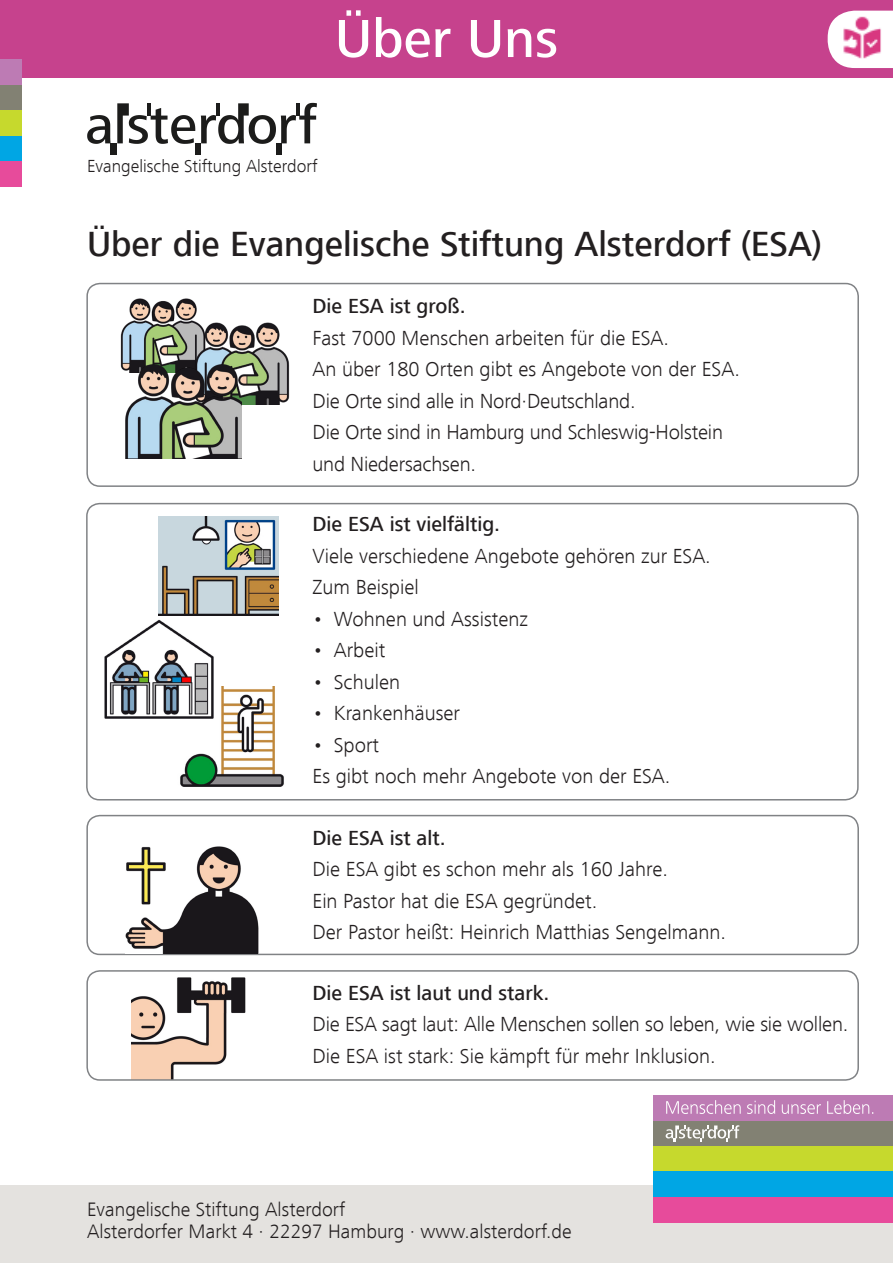
<style>
.page{position:relative;width:893px;height:1263px;background:#fff}
.page>*{position:absolute;margin:0;border:0;box-sizing:border-box;transform-origin:0 0}
.t1{font:500 55.5px "Frutiger Next LT";color:#fff}
.t2{font:500 36px "Frutiger Next LT";color:#231f20}
.t3{font:300 21px "Frutiger Next LT";color:#231f20}
.t4{font:500 21px "Frutiger Next LT";color:#231f20}
.t5{font:300 20.1px "Frutiger Next LT";letter-spacing:.005em;color:#231f20}
.t6{font:300 18px "Frutiger Next LT";color:#231f20}
</style>
<div class="page">
<img style="left:131px;top:977px;width:115px;height:101px">
<div style="left:86px;top:503px;width:773px;height:297px;border:2px solid #808285;border-radius:13px"></div>
<div style="left:86px;top:815px;width:773px;height:140px;border:2px solid #808285;border-radius:13px"></div>
<div style="left:0;top:0;width:893px;height:78px;background:#c6428d"></div>
<div style="left:0;top:1185px;width:893px;height:78px;background:#e4e2df"></div>
<div style="left:0;top:60px;width:21px;height:25px;background:#bd7bb4"></div>
<div style="left:0;top:85px;width:21px;height:25px;background:#828173"></div>
<div style="left:0;top:110px;width:21px;height:26px;background:#c6d92d"></div>
<div style="left:0;top:136px;width:21px;height:25px;background:#00a6e4"></div>
<div style="left:0;top:161px;width:21px;height:26px;background:#e74b9b"></div>
<div style="left:111px;top:143px;width:6px;height:12px;background:#1c1c1b"></div>
<div style="left:195px;top:143px;width:6px;height:12px;background:#1c1c1b"></div>
<div style="left:276px;top:143px;width:5px;height:12px;background:#1c1c1b"></div>
<svg style="left:87px;top:103px;width:230px;height:41px"></svg>
<div style="left:654px;top:1095px;width:239px;height:26px;background:#bd7bb4"></div>
<div style="left:654px;top:1121px;width:239px;height:25px;background:#828173"></div>
<div style="left:654px;top:1146px;width:239px;height:26px;background:#c6d92d"></div>
<div style="left:654px;top:1172px;width:239px;height:25px;background:#00a6e4"></div>
<div style="left:654px;top:1197px;width:239px;height:25px;background:#e74b9b"></div>
<svg style="left:666px;top:1100px;width:207px;height:14px"></svg>
<svg style="left:666px;top:1125px;width:73px;height:17px"></svg>
<svg style="left:828px;top:11px;width:65px;height:57px;background:#f7e5ef"></svg>
<img style="left:841px;top:16px;width:40px;height:43px">
<div style="left:86px;top:283px;width:773px;height:204px;border:2px solid #808285;border-radius:13px"></div>
<div style="left:86px;top:970px;width:773px;height:111px;border:2px solid #808285;border-radius:13px"></div>
<img style="left:120px;top:298px;width:77px;height:69px">
<img style="left:192px;top:321px;width:98px;height:83px">
<img style="left:121px;top:362px;width:121px;height:97px">
<img style="left:126px;top:846px;width:132px;height:108px">
<img style="left:180px;top:687px;width:104px;height:99px">
<img style="left:159px;top:516px;width:119px;height:99px">
<img style="left:104px;top:620px;width:114px;height:99px">
<p class="t1" style="left:335px;top:8px;width:225px">Über Uns</p>
<p class="t6" style="left:87px;top:157px;width:232px">Evangelische Stiftung Alsterdorf</p>
<p class="t2" style="left:87px;top:224px;width:736px">Über die Evangelische Stiftung Alsterdorf (ESA)</p>
<p class="t4" style="left:313px;top:294px;width:155px">Die ESA ist groß.</p>
<p class="t3" style="left:313px;top:326px;width:358px">Fast 7000 Menschen arbeiten für die ESA.</p>
<p class="t3" style="left:313px;top:357px;width:429px">An über 180 Orten gibt es Angebote von der ESA.</p>
<p class="t3" style="left:313px;top:389px;width:325px">Die Orte sind alle in Nord·Deutschland.</p>
<p class="t3" style="left:313px;top:420px;width:412px">Die Orte sind in Hamburg und Schleswig-Holstein</p>
<p class="t3" style="left:313px;top:452px;width:165px">und Niedersachsen.</p>
<p class="t4" style="left:313px;top:512px;width:189px">Die ESA ist vielfältig.</p>
<p class="t3" style="left:313px;top:544px;width:400px">Viele verschiedene Angebote gehören zur ESA.</p>
<p class="t3" style="left:313px;top:576px;width:108px">Zum Beispiel</p>
<p class="t3" style="left:313px;top:607px;width:217px">• Wohnen und Assistenz</p>
<p class="t3" style="left:313px;top:639px;width:74px">• Arbeit</p>
<p class="t3" style="left:313px;top:670px;width:89px">• Schulen</p>
<p class="t3" style="left:313px;top:702px;width:149px">• Krankenhäuser</p>
<p class="t3" style="left:313px;top:733px;width:68px">• Sport</p>
<p class="t3" style="left:313px;top:765px;width:359px">Es gibt noch mehr Angebote von der ESA.</p>
<p class="t4" style="left:313px;top:826px;width:135px">Die ESA ist alt.</p>
<p class="t3" style="left:313px;top:857px;width:357px">Die ESA gibt es schon mehr als 160 Jahre.</p>
<p class="t3" style="left:313px;top:889px;width:286px">Ein Pastor hat die ESA gegründet.</p>
<p class="t3" style="left:313px;top:920px;width:415px">Der Pastor heißt: Heinrich Matthias Sengelmann.</p>
<p class="t4" style="left:313px;top:981px;width:238px">Die ESA ist laut und stark.</p>
<p class="t3" style="left:313px;top:1013px;width:537px">Die ESA sagt laut: Alle Menschen sollen so leben, wie sie wollen.</p>
<p class="t3" style="left:313px;top:1044px;width:405px">Die ESA ist stark: Sie kämpft für mehr Inklusion.</p>
<p class="t5" style="left:87px;top:1198px;width:260px">Evangelische Stiftung Alsterdorf</p>
<p class="t5" style="left:87px;top:1220px;width:486px">Alsterdorfer Markt 4 · 22297 Hamburg · www.alsterdorf.de</p>
</div>
